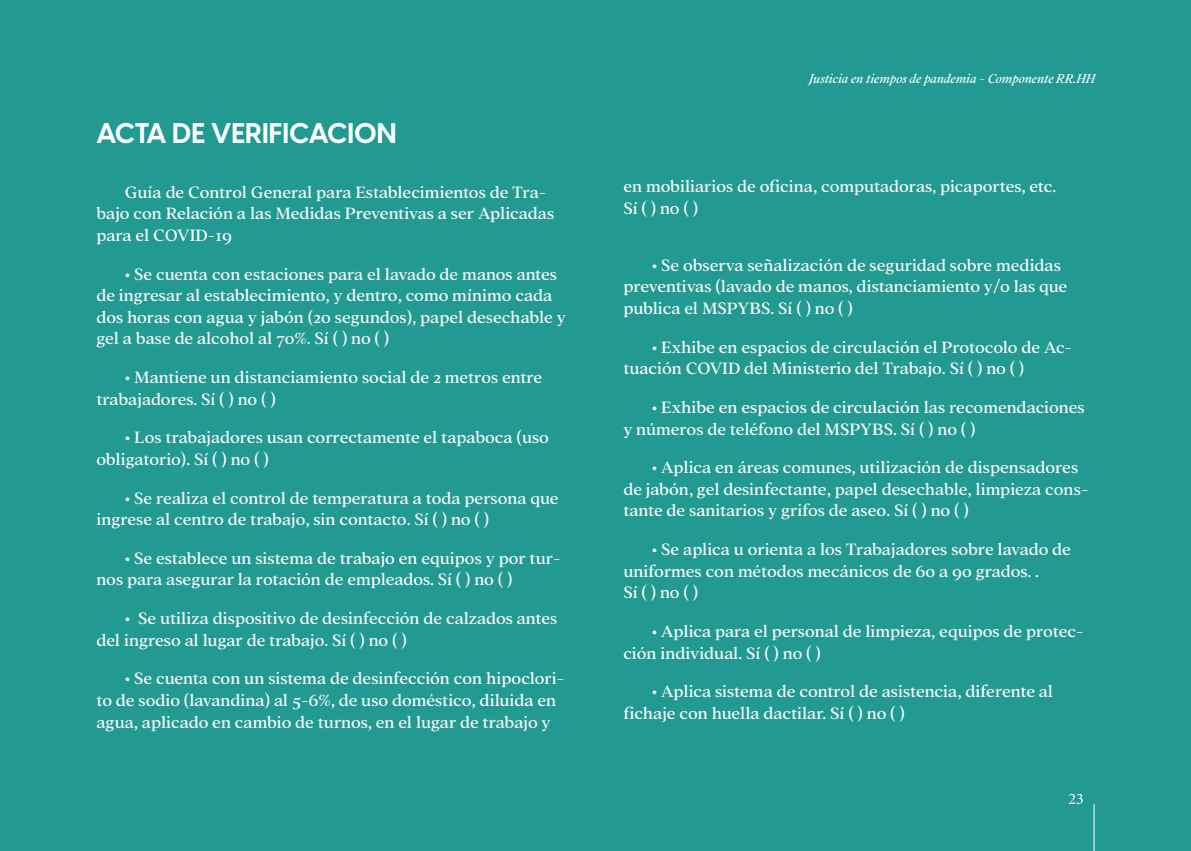
<style>
.page{position:relative;width:1191px;height:851px;background:#fff}
.page>*{position:absolute;margin:0;border:0;box-sizing:border-box;transform-origin:0 0}
.t1{font:700 28px "Visby CF";color:#fff}
.t2{font:18px/21.6px "Addington CF";color:#fff}
.t3{font:16px "Minion Pro";color:#fff}
.t4{font:italic 14px "Addington CF";color:#fff}
</style>
<div class="page">
<div style="left:0;top:0;width:1191px;height:850px;background:#229a92"></div>
<hr style="left:1093px;top:803px;width:1px;height:47px;background:#fff">
<h1 class="t1" style="left:96px;top:115px;width:302px">ACTA DE VERIFICACION</h1>
<p class="t2" style="left:96px;top:182px;width:459px;text-indent:28px">Guía de Control General para Establecimientos de Tra&shy;bajo con Relación a las Medidas Preventivas a ser Aplicadas para el COVID-19</p>
<p class="t2" style="left:96px;top:263px;width:471px;text-indent:28px">• Se cuenta con estaciones para el lavado de manos antes de ingresar al establecimiento, y dentro, como mínimo cada dos horas con agua y jabón (20 segundos), papel desechable y gel a base de alcohol al 70%. Sí ( ) no ( )</p>
<p class="t2" style="left:96px;top:367px;width:447px;text-indent:28px">• Mantiene un distanciamiento social de 2 metros entre trabajadores. Sí ( ) no ( )</p>
<p class="t2" style="left:96px;top:427px;width:454px;text-indent:28px">• Los trabajadores usan correctamente el tapaboca (uso obligatorio). Sí ( ) no ( )</p>
<p class="t2" style="left:96px;top:487px;width:464px;text-indent:28px">• Se realiza el control de temperatura a toda persona que ingrese al centro de trabajo, sin contacto. Sí ( ) no ( )</p>
<p class="t2" style="left:96px;top:547px;width:465px;text-indent:28px">• Se establece un sistema de trabajo en equipos y por tur&shy;nos para asegurar la rotación de empleados. Sí ( ) no ( )</p>
<p class="t2" style="left:96px;top:608px;width:462px;text-indent:28px">• Se utiliza dispositivo de desinfección de calzados antes del ingreso al lugar de trabajo. Sí ( ) no ( )</p>
<p class="t2" style="left:96px;top:668px;width:469px;text-indent:28px">• Se cuenta con un sistema de desinfección con hipoclori&shy;to de sodio (lavandina) al 5-6%, de uso doméstico, diluida en agua, aplicado en cambio de turnos, en el lugar de trabajo y</p>
<p class="t4" style="left:809px;top:71px;width:288px">Justicia en tiempos de pandemia - Componente RR.HH</p>
<p class="t2" style="left:623px;top:176px;width:434px">en mobiliarios de oficina, computadoras, picaportes, etc.<br>Sí ( ) no ( )</p>
<p class="t2" style="left:623px;top:255px;width:445px;text-indent:28px">• Se observa señalización de seguridad sobre medidas preventivas (lavado de manos, distanciamiento y/o las que publica el MSPYBS. Sí ( ) no ( )</p>
<p class="t2" style="left:623px;top:336px;width:450px;text-indent:28px">• Exhibe en espacios de circulación el Protocolo de Ac&shy;tuación COVID del Ministerio del Trabajo. Sí ( ) no ( )</p>
<p class="t2" style="left:623px;top:397px;width:463px;text-indent:28px">• Exhibe en espacios de circulación las recomendaciones y números de teléfono del MSPYBS. Sí ( ) no ( )</p>
<p class="t2" style="left:623px;top:457px;width:466px;text-indent:28px">• Aplica en áreas comunes, utilización de dispensadores de jabón, gel desinfectante, papel desechable, limpieza cons&shy;tante de sanitarios y grifos de aseo. Sí ( ) no ( )</p>
<p class="t2" style="left:623px;top:539px;width:449px;text-indent:28px">• Se aplica u orienta a los Trabajadores sobre lavado de uniformes con métodos mecánicos de 60 a 90 grados. .<br>Sí ( ) no ( )</p>
<p class="t2" style="left:623px;top:620px;width:461px;text-indent:28px">• Aplica para el personal de limpieza, equipos de protec&shy;ción individual. Sí ( ) no ( )</p>
<p class="t2" style="left:623px;top:681px;width:431px;text-indent:28px">• Aplica sistema de control de asistencia, diferente al fichaje con huella dactilar. Sí ( ) no ( )</p>
<p class="t3" style="left:1068px;top:788px;width:17px">23</p>
</div>
